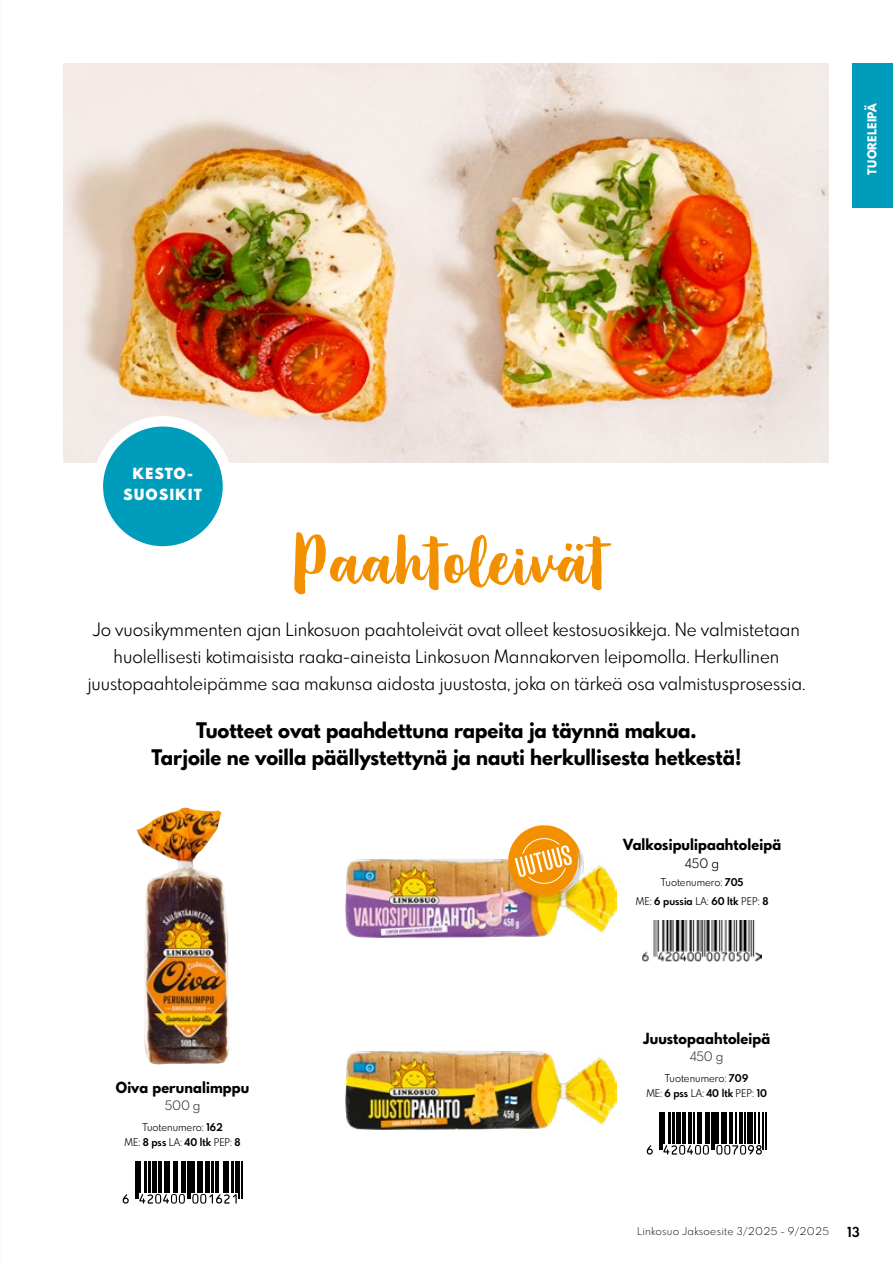
<style>
.page{position:relative;width:893px;height:1263px;background:#fff}
.page>*{position:absolute;margin:0;border:0;box-sizing:border-box;transform-origin:0 0}
.t1{font:75px "Organika Script";letter-spacing:.02em;color:#f39000}
.t2{font:800 21px/27px "Spartan MB";color:#000;text-align:center;scale:.95 1}
.t3{font:18px/27px "Spartan MB";color:#000;text-align:center;scale:.95 1}
.t4{font:800 15px "Spartan MB";letter-spacing:.01em;color:#000;scale:.95 1}
.t5{font:900 15px/20.5px "Spartan MB";letter-spacing:.1em;color:#fff;text-align:center}
.t6{font:700 13.5px "Spartan MB";color:#000}
.t7{font:12.75px "Spartan MB";color:#3b3b3a;scale:.95 1}
.t8{font:12.75px "Spartan MB";color:#000;scale:.95 1}
.t9{font:800 12px "Spartan MB";letter-spacing:.02em;color:#fff}
.t10{font:10.5px/15px "Spartan MB";color:#000;text-align:center;scale:.95 1}
.t11{font:300 10.5px "Spartan MB";letter-spacing:.03em;color:#000}
.s1{font-weight:700}
</style>
<div class="page">
<img style="left:643px;top:920px;width:119px;height:42px">
<img style="left:64px;top:63px;width:765px;height:399px">
<img style="left:136px;top:808px;width:93px;height:256px">
<hr style="left:135px;top:1161px;width:1px;height:38px;background:#000">
<hr style="left:137px;top:1161px;width:1px;height:38px;background:#000">
<hr style="left:140px;top:1161px;width:1px;height:32px;background:#000">
<hr style="left:144px;top:1161px;width:2px;height:32px;background:#000">
<hr style="left:149px;top:1161px;width:2px;height:32px;background:#000">
<hr style="left:152px;top:1161px;width:2px;height:32px;background:#000">
<hr style="left:155px;top:1161px;width:2px;height:32px;background:#000">
<hr style="left:159px;top:1161px;width:3px;height:32px;background:#000">
<hr style="left:164px;top:1161px;width:4px;height:32px;background:#000">
<hr style="left:169px;top:1161px;width:1px;height:32px;background:#000">
<hr style="left:173px;top:1161px;width:3px;height:32px;background:#000">
<hr style="left:177px;top:1161px;width:1px;height:32px;background:#000">
<hr style="left:181px;top:1161px;width:3px;height:32px;background:#000">
<hr style="left:185px;top:1161px;width:1px;height:32px;background:#000">
<hr style="left:187px;top:1161px;width:1px;height:38px;background:#000">
<hr style="left:189px;top:1161px;width:1px;height:38px;background:#000">
<hr style="left:191px;top:1161px;width:4px;height:32px;background:#000">
<hr style="left:197px;top:1161px;width:1px;height:32px;background:#000">
<hr style="left:199px;top:1161px;width:4px;height:32px;background:#000">
<hr style="left:205px;top:1161px;width:1px;height:32px;background:#000">
<hr style="left:207px;top:1161px;width:3px;height:32px;background:#000">
<hr style="left:212px;top:1161px;width:2px;height:32px;background:#000">
<hr style="left:215px;top:1161px;width:1px;height:32px;background:#000">
<hr style="left:217px;top:1161px;width:1px;height:32px;background:#000">
<hr style="left:223px;top:1161px;width:2px;height:32px;background:#000">
<hr style="left:226px;top:1161px;width:3px;height:32px;background:#000">
<hr style="left:231px;top:1161px;width:2px;height:32px;background:#000">
<hr style="left:235px;top:1161px;width:3px;height:32px;background:#000">
<hr style="left:239px;top:1161px;width:1px;height:38px;background:#000">
<hr style="left:241px;top:1161px;width:1px;height:38px;background:#000">
<svg style="left:123px;top:1194px;width:6px;height:9px"></svg>
<svg style="left:139px;top:1194px;width:46px;height:9px"></svg>
<svg style="left:192px;top:1194px;width:45px;height:9px"></svg>
<img style="left:346px;top:1050px;width:271px;height:80px">
<hr style="left:659px;top:1112px;width:1px;height:38px;background:#000">
<hr style="left:661px;top:1112px;width:1px;height:38px;background:#000">
<hr style="left:664px;top:1112px;width:1px;height:32px;background:#000">
<hr style="left:668px;top:1112px;width:2px;height:32px;background:#000">
<hr style="left:673px;top:1112px;width:2px;height:32px;background:#000">
<hr style="left:676px;top:1112px;width:2px;height:32px;background:#000">
<hr style="left:679px;top:1112px;width:1px;height:32px;background:#000">
<hr style="left:683px;top:1112px;width:3px;height:32px;background:#000">
<hr style="left:688px;top:1112px;width:4px;height:32px;background:#000">
<hr style="left:693px;top:1112px;width:1px;height:32px;background:#000">
<hr style="left:697px;top:1112px;width:3px;height:32px;background:#000">
<hr style="left:701px;top:1112px;width:1px;height:32px;background:#000">
<hr style="left:705px;top:1112px;width:3px;height:32px;background:#000">
<hr style="left:709px;top:1112px;width:1px;height:32px;background:#000">
<hr style="left:711px;top:1112px;width:1px;height:38px;background:#000">
<hr style="left:713px;top:1112px;width:1px;height:38px;background:#000">
<hr style="left:715px;top:1112px;width:4px;height:32px;background:#000">
<hr style="left:721px;top:1112px;width:1px;height:32px;background:#000">
<hr style="left:723px;top:1112px;width:4px;height:32px;background:#000">
<hr style="left:729px;top:1112px;width:1px;height:32px;background:#000">
<hr style="left:731px;top:1112px;width:1px;height:32px;background:#000">
<hr style="left:736px;top:1112px;width:1px;height:32px;background:#000">
<hr style="left:739px;top:1112px;width:3px;height:32px;background:#000">
<hr style="left:745px;top:1112px;width:1px;height:32px;background:#000">
<hr style="left:747px;top:1112px;width:3px;height:32px;background:#000">
<hr style="left:751px;top:1112px;width:2px;height:32px;background:#000">
<hr style="left:755px;top:1112px;width:1px;height:32px;background:#000">
<hr style="left:758px;top:1112px;width:1px;height:32px;background:#000">
<hr style="left:763px;top:1112px;width:1px;height:38px;background:#000">
<hr style="left:765px;top:1112px;width:1px;height:38px;background:#000">
<svg style="left:647px;top:1145px;width:6px;height:9px"></svg>
<svg style="left:663px;top:1145px;width:46px;height:9px"></svg>
<svg style="left:716px;top:1145px;width:46px;height:9px"></svg>
<div style="left:98px;top:421px;width:130px;height:130px;background:#009cbc;border-radius:50%"></div>
<div style="left:93px;top:416px;width:140px;height:141px;border:10px solid #fff;border-radius:50%"></div>
<img style="left:346px;top:859px;width:271px;height:79px">
<div style="left:510px;top:830px;width:74px;height:74px;background:#000;opacity:.15"></div>
<svg style="left:507px;top:825px;width:73px;height:73px"></svg>
<div style="left:852px;top:63px;width:41px;height:145px;background:#009cbc"></div>
<p class="t9" style="left:863px;top:175px;width:73px;rotate:-90deg">TUORELEIPÄ</p>
<p class="t5" style="left:124px;top:464px;width:80px">KESTO-<br>SUOSIKIT</p>
<h1 class="t1" style="left:289px;top:517px;width:315px">Paahtoleivät</h1>
<p class="t3" style="left:87px;top:615px;width:757px">Jo vuosikymmenten ajan Linkosuon paahtoleivät ovat olleet kestosuosikkeja. Ne valmistetaan huolellisesti kotimaisista raaka-aineista Linkosuon Mannakorven leipomolla. Herkullinen juustopaahtoleipämme saa makunsa aidosta juustosta, joka on tärkeä osa valmistusprosessia.</p>
<p class="t2" style="left:151px;top:716px;width:622px">Tuotteet ovat paahdettuna rapeita ja täynnä makua.<br>Tarjoile ne voilla päällystettynä ja nauti herkullisesta hetkestä!</p>
<p class="t4" style="left:116px;top:1076px;width:142px">Oiva perunalimppu</p>
<p class="t7" style="left:165px;top:1096px;width:39px">500 g</p>
<p class="t10" style="left:125px;top:1119px;width:124px">Tuotenumero: <span class="s1">162<br></span>ME: <span class="s1">8 pss</span> LA: <span class="s1">40 ltk</span> PEP: <span class="s1">8</span></p>
<p class="t4" style="left:623px;top:834px;width:168px">Valkosipulipaahtoleipä</p>
<p class="t8" style="left:685px;top:855px;width:37px">450 g</p>
<p class="t10" style="left:636px;top:872px;width:141px;line-height:19.2px">Tuotenumero: <span class="s1">705<br></span>ME: <span class="s1">6 pussia</span> LA: <span class="s1">60 ltk</span> PEP: <span class="s1">8</span></p>
<p class="t4" style="left:643px;top:1027px;width:135px">Juustopaahtoleipä</p>
<p class="t7" style="left:690px;top:1047px;width:37px">450 g</p>
<p class="t10" style="left:646px;top:1070px;width:129px">Tuotenumero: <span class="s1">709<br></span>ME: <span class="s1">6 pss</span> LA: <span class="s1">40 ltk</span> PEP: <span class="s1">10</span></p>
<p class="t11" style="left:637px;top:1224px;width:194px">Linkosuo Jaksoesite 3/2025 - 9/2025</p>
<p class="t6" style="left:847px;top:1222px;width:14px">13</p>
</div>
